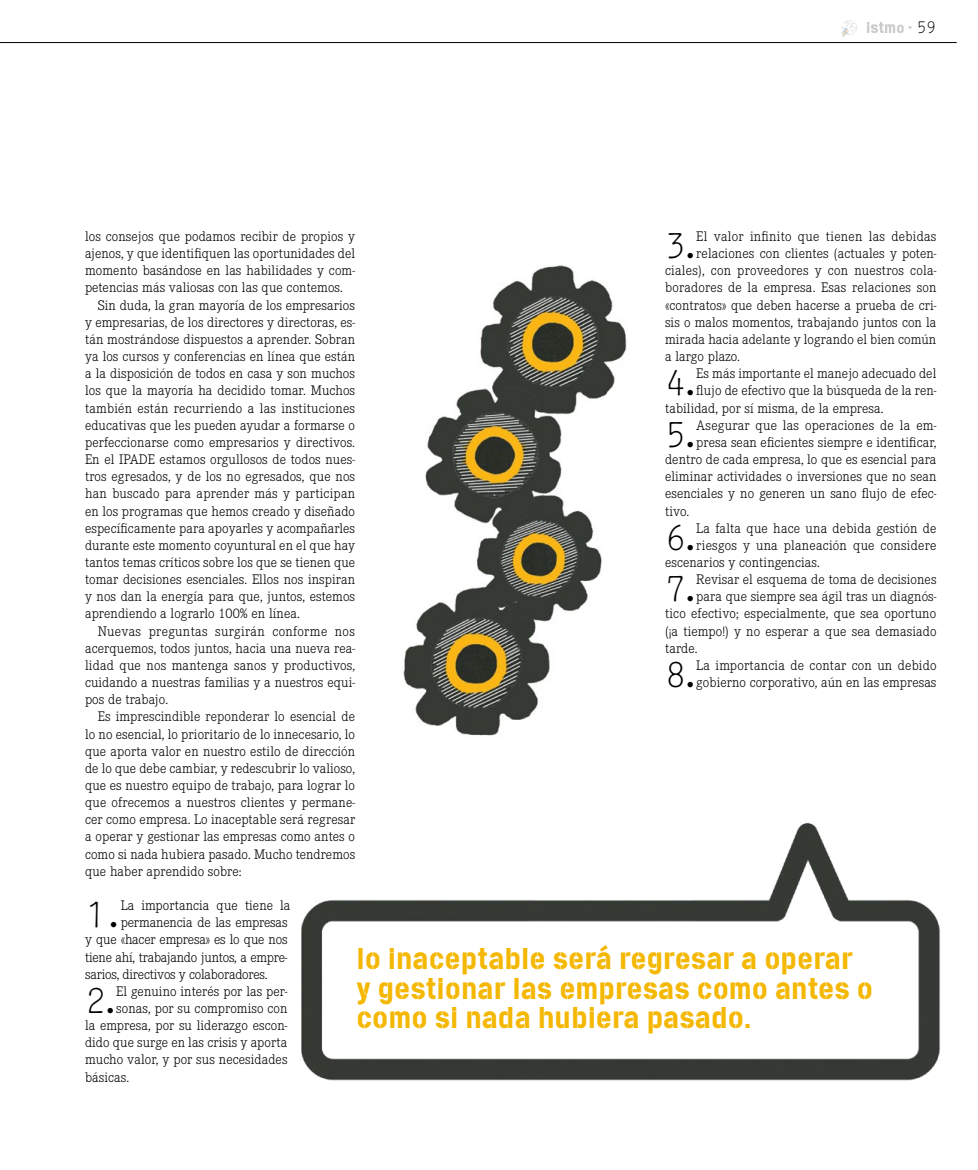
<style>
.page{position:relative;width:978px;height:1170px;background:#fff}
.page>*{position:absolute;margin:0;border:0;box-sizing:border-box;transform-origin:0 0}
.t1{font:35.55px "Numbers Revenue";color:#000}
.t2{font:30px/29.5px "Cargo";color:#f4b702}
.t3{font:15.75px "Cargo";color:#c7c8ca}
.t4{font:300 14.4px/17.1px "Corporate E";letter-spacing:.005em;color:#000}
.t5{font:300 14.4px "Corporate E";letter-spacing:-.015em;color:#000}
.s1{font-size:15px}
.s2{font-family:"Zimmer";font-weight:500}
.s3{font-family:"Numbers Revenue";font-size:16.5px;color:#000}
</style>
<div class="page">
<hr style="left:0;top:42px;width:957px;height:1px;background:#000">
<svg style="left:842px;top:20px;width:15px;height:17px"></svg>
<img style="left:301px;top:822px;width:639px;height:259px">
<img style="left:403px;top:265px;width:224px;height:471px">
<p class="t3" style="left:866px;top:18px;width:72px">istm<span class="s1">o</span> <span class="s2">•</span> <span class="s3">59</span></p>
<h1 class="t1" style="left:665px;top:229px;width:37px">3.</h1>
<p class="t4" style="left:696px;top:227px;width:242px">El valor infinito que tienen las debidas</p>
<p class="t4" style="left:85px;top:227px;width:272px">los consejos que podamos recibir de propios y</p>
<p class="t4" style="left:85px;top:244px;width:272px">ajenos, y que identifiquen las oportunidades del</p>
<p class="t4" style="left:85px;top:261px;width:272px">momento basándose en las habilidades y com-</p>
<p class="t4" style="left:85px;top:278px;width:259px">petencias más valiosas con las que contemos.</p>
<p class="t4" style="left:98px;top:296px;width:259px">Sin duda, la gran mayoría de los empresarios</p>
<p class="t4" style="left:85px;top:313px;width:272px">y empresarias, de los directores y directoras, es-</p>
<p class="t4" style="left:85px;top:330px;width:272px">tán mostrándose dispuestos a aprender. Sobran</p>
<p class="t4" style="left:85px;top:347px;width:272px">ya los cursos y conferencias en línea que están</p>
<p class="t4" style="left:85px;top:364px;width:271px">a la disposición de todos en casa y son muchos</p>
<p class="t4" style="left:85px;top:381px;width:272px">los que la mayoría ha decidido tomar. Muchos</p>
<p class="t4" style="left:85px;top:398px;width:272px">también están recurriendo a las instituciones</p>
<p class="t4" style="left:85px;top:416px;width:272px">educativas que les pueden ayudar a formarse o</p>
<p class="t4" style="left:85px;top:433px;width:272px">perfeccionarse como empresarios y directivos.</p>
<p class="t4" style="left:85px;top:450px;width:272px">En el IPADE estamos orgullosos de todos nues-</p>
<p class="t4" style="left:85px;top:467px;width:272px">tros egresados, y de los no egresados, que nos</p>
<p class="t4" style="left:85px;top:484px;width:272px">han buscado para aprender más y participan</p>
<p class="t4" style="left:85px;top:501px;width:272px">en los programas que hemos creado y diseñado</p>
<p class="t4" style="left:85px;top:518px;width:271px">específicamente para apoyarles y acompañarles</p>
<p class="t4" style="left:85px;top:536px;width:271px">durante este momento coyuntural en el que hay</p>
<p class="t4" style="left:85px;top:553px;width:272px">tantos temas críticos sobre los que se tienen que</p>
<p class="t4" style="left:85px;top:570px;width:272px">tomar decisiones esenciales. Ellos nos inspiran</p>
<p class="t4" style="left:85px;top:587px;width:272px">y nos dan la energía para que, juntos, estemos</p>
<p class="t4" style="left:85px;top:604px;width:216px">aprendiendo a lograrlo 100% en línea.</p>
<p class="t4" style="left:98px;top:621px;width:259px">Nuevas preguntas surgirán conforme nos</p>
<p class="t4" style="left:85px;top:639px;width:272px">acerquemos, todos juntos, hacia una nueva rea-</p>
<p class="t4" style="left:85px;top:656px;width:272px">lidad que nos mantenga sanos y productivos,</p>
<p class="t4" style="left:85px;top:673px;width:272px">cuidando a nuestras familias y a nuestros equi-</p>
<p class="t4" style="left:85px;top:690px;width:85px">pos de trabajo.</p>
<p class="t4" style="left:98px;top:707px;width:259px">Es imprescindible reponderar lo esencial de</p>
<p class="t4" style="left:85px;top:724px;width:272px">lo no esencial, lo prioritario de lo innecesario, lo</p>
<p class="t4" style="left:85px;top:741px;width:272px">que aporta valor en nuestro estilo de dirección</p>
<p class="t4" style="left:85px;top:759px;width:272px">de lo que debe cambiar, y redescubrir lo valioso,</p>
<p class="t4" style="left:85px;top:776px;width:272px">que es nuestro equipo de trabajo, para lograr lo</p>
<p class="t4" style="left:85px;top:793px;width:272px">que ofrecemos a nuestros clientes y permane-</p>
<p class="t4" style="left:85px;top:810px;width:271px">cer como empresa. Lo inaceptable será regresar</p>
<p class="t4" style="left:85px;top:827px;width:272px">a operar y gestionar las empresas como antes o</p>
<p class="t4" style="left:85px;top:844px;width:272px">como si nada hubiera pasado. Mucho tendremos</p>
<p class="t4" style="left:85px;top:861px;width:158px">que haber aprendido sobre:</p>
<h1 class="t1" style="left:85px;top:898px;width:41px">1.</h1>
<p class="t4" style="left:121px;top:896px;width:171px">La importancia que tiene la</p>
<p class="t4" style="left:696px;top:244px;width:242px">relaciones con clientes (actuales y poten-</p>
<p class="t4" style="left:665px;top:261px;width:273px">ciales), con proveedores y con nuestros cola-</p>
<p class="t4" style="left:665px;top:278px;width:273px">boradores de la empresa. Esas relaciones son</p>
<p class="t4" style="left:665px;top:296px;width:273px">«contratos» que deben hacerse a prueba de cri-</p>
<p class="t4" style="left:665px;top:313px;width:273px">sis o malos momentos, trabajando juntos con la</p>
<p class="t4" style="left:665px;top:330px;width:273px">mirada hacia adelante y logrando el bien común</p>
<p class="t4" style="left:665px;top:347px;width:77px">a largo plazo.</p>
<h1 class="t1" style="left:665px;top:366px;width:37px">4.</h1>
<p class="t4" style="left:696px;top:364px;width:242px">Es más importante el manejo adecuado del</p>
<p class="t4" style="left:696px;top:381px;width:242px">flujo de efectivo que la búsqueda de la ren-</p>
<p class="t4" style="left:665px;top:398px;width:220px">tabilidad, por sí misma, de la empresa.</p>
<h1 class="t1" style="left:665px;top:418px;width:37px">5.</h1>
<p class="t4" style="left:696px;top:416px;width:242px">Asegurar que las operaciones de la em-</p>
<p class="t4" style="left:696px;top:433px;width:242px">presa sean eficientes siempre e identificar,</p>
<p class="t4" style="left:665px;top:450px;width:273px">dentro de cada empresa, lo que es esencial para</p>
<p class="t4" style="left:665px;top:467px;width:273px">eliminar actividades o inversiones que no sean</p>
<p class="t4" style="left:665px;top:484px;width:273px">esenciales y no generen un sano flujo de efec-</p>
<p class="t4" style="left:665px;top:501px;width:26px">tivo.</p>
<h1 class="t1" style="left:665px;top:521px;width:37px">6.</h1>
<p class="t4" style="left:696px;top:518px;width:242px">La falta que hace una debida gestión de</p>
<p class="t4" style="left:696px;top:536px;width:242px">riesgos y una planeación que considere</p>
<p class="t4" style="left:665px;top:553px;width:156px">escenarios y contingencias.</p>
<h1 class="t1" style="left:665px;top:572px;width:37px">7.</h1>
<p class="t4" style="left:696px;top:570px;width:242px">Revisar el esquema de toma de decisiones</p>
<p class="t4" style="left:696px;top:587px;width:242px">para que siempre sea ágil tras un diagnós-</p>
<p class="t4" style="left:665px;top:604px;width:273px">tico efectivo; especialmente, que sea oportuno</p>
<p class="t4" style="left:665px;top:621px;width:273px">(¡a tiempo!) y no esperar a que sea demasiado</p>
<p class="t4" style="left:665px;top:638px;width:34px">tarde.</p>
<h1 class="t1" style="left:665px;top:658px;width:37px">8.</h1>
<p class="t4" style="left:696px;top:656px;width:242px">La importancia de contar con un debido gobierno corporativo, aún en las empresas</p>
<p class="t4" style="left:121px;top:913px;width:168px">permanencia de las empresas</p>
<p class="t5" style="left:85px;top:930px;width:204px">y que «hacer empresa» es lo que nos</p>
<p class="t5" style="left:85px;top:947px;width:204px">tiene ahí, trabajando juntos, a empre-</p>
<p class="t5" style="left:85px;top:964px;width:184px">sarios, directivos y colaboradores.</p>
<h1 class="t1" style="left:85px;top:984px;width:37px">2.</h1>
<p class="t4" style="left:116px;top:981px;width:173px">El genuino interés por las per-</p>
<h2 class="t2" style="left:357px;top:943px;width:518px">lo inaceptable será regresar a operar y gestionar las empresas como antes o como si nada hubiera pasado.</h2>
<p class="t4" style="left:116px;top:999px;width:173px">sonas, por su compromiso con</p>
<p class="t4" style="left:85px;top:1016px;width:204px">la empresa, por su liderazgo escon-</p>
<p class="t4" style="left:85px;top:1033px;width:204px">dido que surge en las crisis y aporta</p>
<p class="t4" style="left:85px;top:1050px;width:204px">mucho valor, y por sus necesidades</p>
<p class="t4" style="left:85px;top:1067px;width:46px">básicas.</p>
</div>
